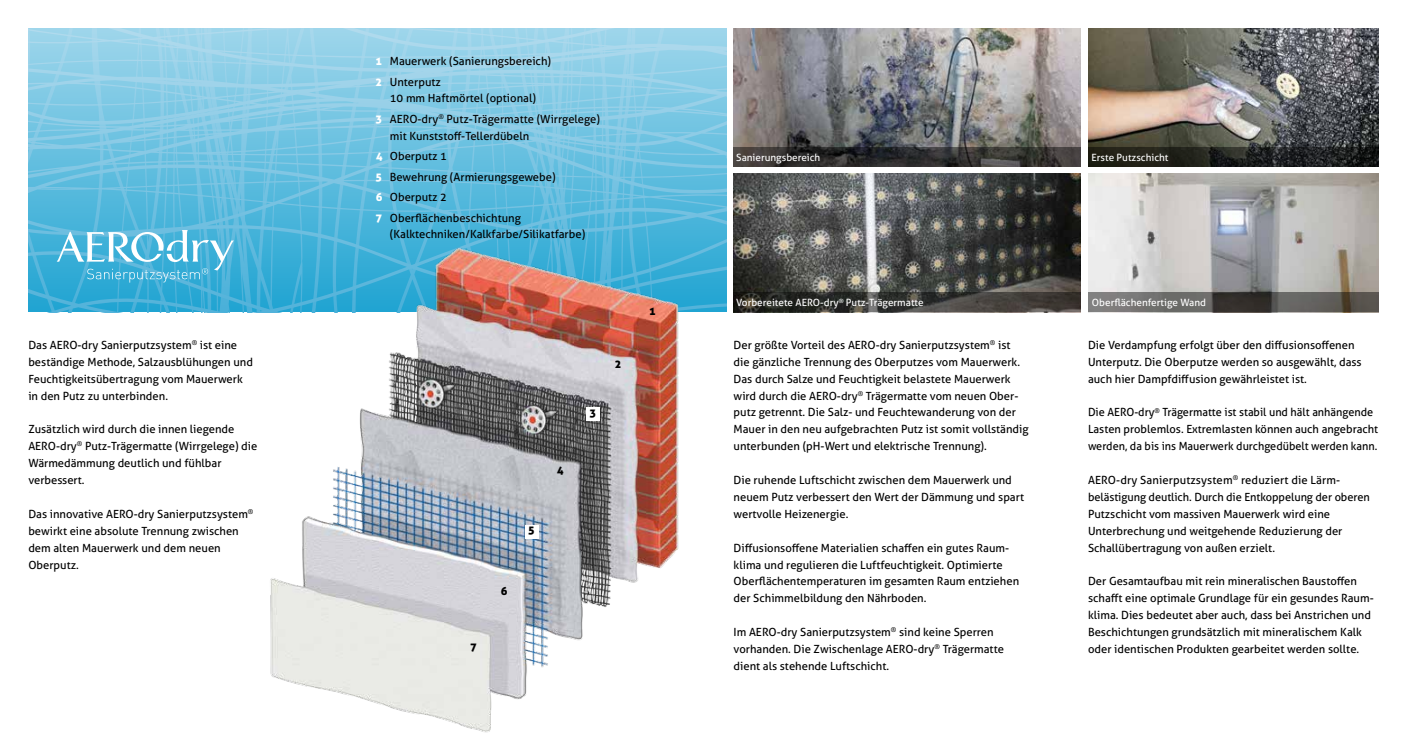
<style>
.page{position:relative;width:1407px;height:745px;background:#fff}
.page>*{position:absolute;margin:0;border:0;box-sizing:border-box;transform-origin:0 0}
.t1{font:11.25px/16.9px "Aller";color:#000}
.t2{font:11.25px "Aller Display";color:#000}
.t3{font:10px "Aller";color:#fff}
.s1{font-family:"Aller Display";color:#fff}
</style>
<div class="page">
<svg style="left:28px;top:28px;width:698px;height:284px;background:#73c3e1"></svg>
<img style="left:1088px;top:174px;width:290px;height:118px">
<img style="left:733px;top:28px;width:348px;height:119px">
<img style="left:1088px;top:28px;width:290px;height:119px">
<img style="left:251px;top:247px;width:433px;height:485px">
<div style="left:586px;top:407px;width:14px;height:13px;background:#fff"></div>
<div style="left:525px;top:524px;width:13px;height:14px;background:#fff"></div>
<img style="left:733px;top:174px;width:348px;height:118px">
<svg style="left:733px;top:147px;width:348px;height:20px;background:#343231"></svg>
<svg style="left:733px;top:292px;width:348px;height:20px;background:#393834"></svg>
<svg style="left:1088px;top:147px;width:290px;height:20px;background:#20211d"></svg>
<svg style="left:1088px;top:292px;width:290px;height:20px;background:#5e5c59"></svg>
<svg style="left:57px;top:230px;width:177px;height:52px;background:#65bfdf"></svg>
<p class="t1" style="left:28px;top:336px;width:226px">Das AERO-dry Sanierputzsystem<sup>®</sup> ist eine beständige Methode, Salzausblühungen und Feuchtigkeitsübertragung vom Mauerwerk in den Putz zu unterbinden.</p>
<p class="t1" style="left:28px;top:420px;width:230px">Zusätzlich wird durch die innen liegende AERO-dry<sup>®</sup> Putz-Trägermatte (Wirrgelege) die Wärmedämmung deutlich und fühlbar verbessert.</p>
<p class="t1" style="left:28px;top:505px;width:227px">Das innovative AERO-dry Sanierputzsystem<sup>® </sup>bewirkt eine absolute Trennung zwischen dem alten Mauerwerk und dem neuen<br>Oberputz.</p>
<p class="t1" style="left:376px;top:51px;width:177px;line-height:20.4px"><span class="s1">1</span> Mauerwerk (Sanierungsbereich)<br><span class="s1">2</span> Unterputz</p>
<p class="t1" style="left:376px;top:88px;width:226px;line-height:20.4px;text-indent:14px">10 mm Haftmörtel (optional)<br><span class="s1">3</span> AERO-dry<sup>®</sup> Putz-Trägermatte (Wirrgelege)</p>
<p class="t1" style="left:376px;top:125px;width:181px;line-height:20.4px;text-indent:14px">mit Kunststoff-Tellerdübeln<br><span class="s1">4</span> Oberputz 1<br><span class="s1">5</span> Bewehrung (Armierungsgewebe)<br><span class="s1">6</span> Oberputz 2<br><span class="s1">7</span> Oberflächenbeschichtung</p>
<p class="t1" style="left:390px;top:226px;width:197px">(Kalktechniken/Kalkfarbe/Silikatfarbe)</p>
<p class="t2" style="left:470px;top:639px;width:8px">7</p>
<p class="t2" style="left:501px;top:584px;width:8px">6</p>
<p class="t2" style="left:528px;top:523px;width:8px">5</p>
<p class="t2" style="left:557px;top:462px;width:9px">4</p>
<p class="t2" style="left:590px;top:405px;width:8px">3</p>
<p class="t2" style="left:615px;top:356px;width:7px">2</p>
<p class="t2" style="left:649px;top:303px;width:8px">1</p>
<p class="t3" style="left:736px;top:151px;width:86px">Sanierungsbereich</p>
<p class="t3" style="left:1091px;top:151px;width:78px">Erste Putzschicht</p>
<p class="t3" style="left:736px;top:296px;width:189px">Vorbereitete AERO-dry<sup>®</sup> Putz-Trägermatte</p>
<p class="t3" style="left:1092px;top:296px;width:116px">Oberflächenfertige Wand</p>
<p class="t1" style="left:733px;top:336px;width:296px">Der größte Vorteil des AERO-dry Sanierputzsystem<sup>®</sup> ist die gänzliche Trennung des Oberputzes vom Mauerwerk.<br>Das durch Salze und Feuchtigkeit belastete Mauerwerk wird durch die AERO-dry<sup>®</sup> Trägermatte vom neuen Ober&shy;putz getrennt. Die Salz- und Feuchtewanderung von der Mauer in den neu aufgebrachten Putz ist somit vollständig unterbunden (pH-Wert und elektrische Trennung).</p>
<p class="t1" style="left:733px;top:471px;width:292px">Die ruhende Luftschicht zwischen dem Mauerwerk und neuem Putz verbessert den Wert der Dämmung und spart wertvolle Heizenergie.</p>
<p class="t1" style="left:733px;top:538px;width:287px">Diffusionsoffene Materialien schaffen ein gutes Raum&shy;klima und regulieren die Luftfeuchtigkeit. Optimierte Oberflächentemperaturen im gesamten Raum entziehen der Schimmelbildung den Nährboden.</p>
<p class="t1" style="left:733px;top:623px;width:272px">Im AERO-dry Sanierputzsystem<sup>®</sup> sind keine Sperren vorhanden. Die Zwischenlage AERO-dry<sup>®</sup> Trägermatte dient als stehende Luftschicht.</p>
<p class="t1" style="left:1088px;top:336px;width:275px">Die Verdampfung erfolgt über den diffusionsoffenen<br>Unterputz. Die Oberputze werden so ausgewählt, dass auch hier Dampfdiffusion gewährleistet ist.</p>
<p class="t1" style="left:1088px;top:403px;width:292px">Die AERO-dry<sup>®</sup> Trägermatte ist stabil und hält anhängende<br>Lasten problemlos. Extremlasten können auch angebracht werden, da bis ins Mauerwerk durchgedübelt werden kann.</p>
<p class="t1" style="left:1088px;top:471px;width:283px">AERO-dry Sanierputzsystem<sup>®</sup> reduziert die Lärm&shy;belästigung deutlich. Durch die Entkoppelung der oberen Putzschicht vom massiven Mauerwerk wird eine Unterbrechung und weitgehende Reduzierung der Schallübertragung von außen erzielt.</p>
<p class="t1" style="left:1088px;top:572px;width:287px">Der Gesamtaufbau mit rein mineralischen Baustoffen schafft eine optimale Grundlage für ein gesundes Raum&shy;klima. Dies bedeutet aber auch, dass bei Anstrichen und Beschichtungen grundsätzlich mit mineralischem Kalk oder identischen Produkten gearbeitet werden sollte.</p>
</div>
